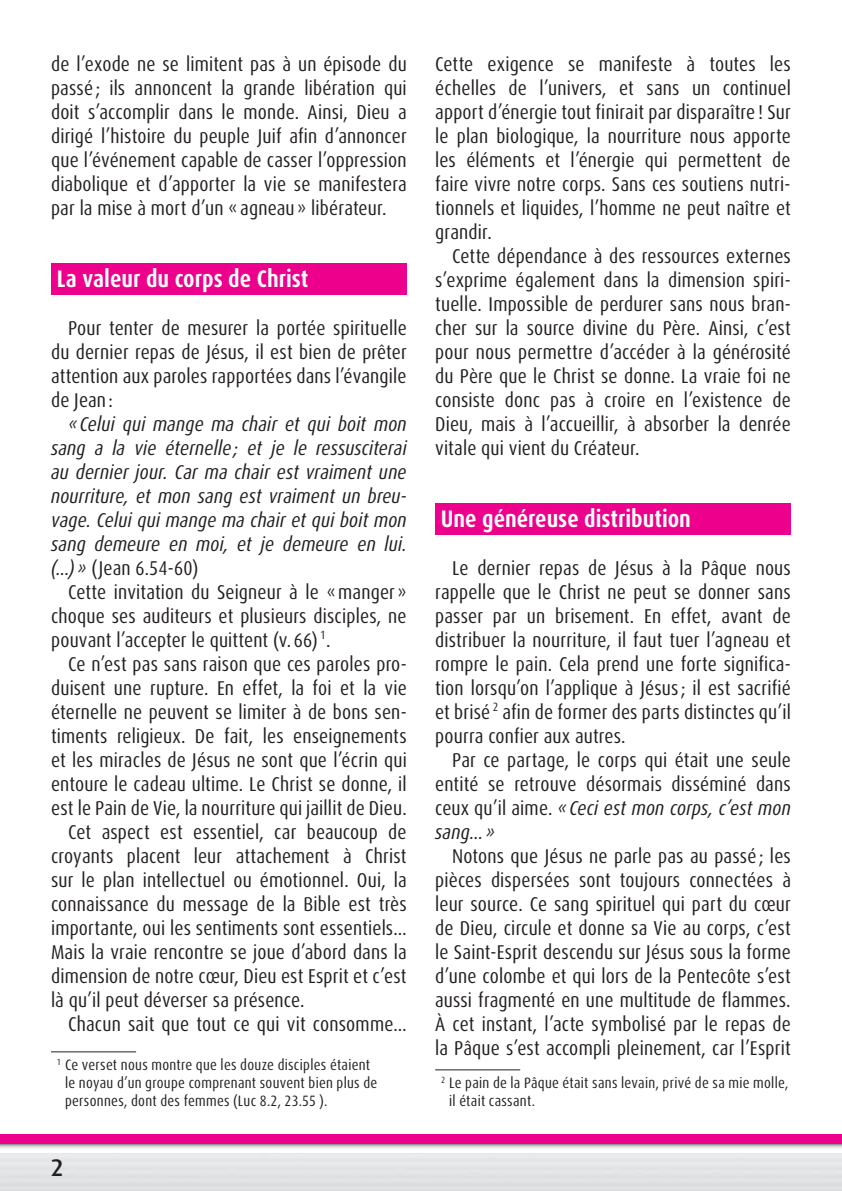
<style>
.page{position:relative;width:842px;height:1191px;background:#fff}
.page>*{position:absolute;margin:0;border:0;box-sizing:border-box;transform-origin:0 0}
.t1{font:700 condensed 24px "Dax OT";color:#fff}
.t2{font:500 24px "Dax OT";color:#231f20}
.t3{font:condensed 20px/24px "Dax OT";letter-spacing:.01em;color:#231f20;text-align:justify}
.t4{font:italic condensed 20px/24px "Dax OT";letter-spacing:.005em;color:#231f20;text-align:justify}
.t5{font:condensed 15px/18px "Dax OT";letter-spacing:.02em;color:#231f20}
.s1{font-style:normal}
.s2{font-style:italic}
</style>
<div class="page">
<svg style="left:0;top:1143px;width:842px;height:6px"></svg>
<div style="left:0;top:1134px;width:842px;height:9px;background:#ec008c"></div>
<div style="left:435px;top:503px;width:356px;height:32px;background:#ec008c"></div>
<div style="left:51px;top:264px;width:356px;height:31px;background:#ec008c"></div>
<hr style="left:51px;top:1051px;width:85px;height:1px;background:#231f20">
<hr style="left:435px;top:1069px;width:85px;height:1px;background:#231f20">
<p class="t3" style="left:51px;top:54px;width:357px">de l’exode ne se limitent pas à un épisode du passé ; ils annoncent la grande libération qui doit s’accomplir dans le monde. Ainsi, Dieu a dirigé l’histoire du peuple Juif afin d’annoncer que l’événement capable de casser l’oppression diabolique et d’apporter la vie se manifestera par la mise à mort d’un « agneau » libérateur.</p>
<p class="t1" style="left:57px;top:269px;width:253px">La valeur du corps de Christ</p>
<p class="t3" style="left:51px;top:318px;width:357px;text-indent:17px">Pour tenter de mesurer la portée spirituelle du dernier repas de Jésus, il est bien de prêter attention aux paroles rapportées dans l’évangile de Jean :</p>
<p class="t4" style="left:51px;top:414px;width:357px;text-indent:17px">« Celui qui mange ma chair et qui boit mon sang a la vie éternelle ; et je le ressusciterai au dernier jour. Car ma chair est vraiment une nourriture, et mon sang est vraiment un breu&shy;vage. Celui qui mange ma chair et qui boit mon sang demeure en moi, et je demeure en lui. (…) » <span class="s1">(Jean 6.54-60)</span></p>
<p class="t3" style="left:51px;top:582px;width:357px;text-indent:17px">Cette invitation du Seigneur à le « manger » choque ses auditeurs et plusieurs disciples, ne pouvant l’accepter le quittent (v. 66) <sup>1</sup>.</p>
<p class="t3" style="left:68px;top:654px;width:340px">Ce n’est pas sans raison que ces paroles pro-</p>
<p class="t3" style="left:51px;top:678px;width:357px">duisent une rupture. En effet, la foi et la vie</p>
<p class="t3" style="left:51px;top:702px;width:357px">éternelle ne peuvent se limiter à de bons sen-</p>
<p class="t3" style="left:51px;top:726px;width:357px">timents religieux. De fait, les enseignements</p>
<p class="t3" style="left:51px;top:750px;width:357px">et les miracles de Jésus ne sont que l’écrin qui</p>
<p class="t3" style="left:51px;top:774px;width:357px">entoure le cadeau ultime. Le Christ se donne, il</p>
<p class="t3" style="left:51px;top:798px;width:357px">est le Pain de Vie, la nourriture qui jaillit de Dieu.</p>
<p class="t3" style="left:68px;top:822px;width:340px">Cet aspect est essentiel, car beaucoup de</p>
<p class="t3" style="left:51px;top:846px;width:357px">croyants placent leur attachement à Christ</p>
<p class="t3" style="left:51px;top:870px;width:357px">sur le plan intellectuel ou émotionnel. Oui, la</p>
<p class="t3" style="left:51px;top:894px;width:357px">connaissance du message de la Bible est très</p>
<p class="t3" style="left:51px;top:918px;width:357px">importante, oui les sentiments sont essentiels…</p>
<p class="t3" style="left:51px;top:942px;width:357px">Mais la vraie rencontre se joue d’abord dans la</p>
<p class="t3" style="left:51px;top:966px;width:357px">dimension de notre cœur, Dieu est Esprit et c’est</p>
<p class="t3" style="left:51px;top:990px;width:255px">là qu’il peut déverser sa présence.</p>
<p class="t3" style="left:68px;top:1014px;width:340px">Chacun sait que tout ce qui vit consomme…</p>
<p class="t5" style="left:65px;top:1057px;width:314px;text-indent:-8px"><sup>1</sup> Ce verset nous montre que les douze disciples étaient le noyau d’un groupe comprenant souvent bien plus de personnes, dont des femmes (Luc 8.2, 23.55 ).</p>
<p class="t2" style="left:51px;top:1156px;width:14px">2</p>
<p class="t3" style="left:435px;top:54px;width:357px">Cette exigence se manifeste à toutes les échelles de l’univers, et sans un continuel apport d’énergie tout finirait par disparaître ! Sur le plan biologique, la nourriture nous apporte les éléments et l’énergie qui permettent de faire vivre notre corps. Sans ces soutiens nutri&shy;tionnels et liquides, l’homme ne peut naître et grandir.</p>
<p class="t3" style="left:435px;top:246px;width:357px;text-indent:17px">Cette dépendance à des ressources externes s’exprime également dans la dimension spiri&shy;tuelle. Impossible de perdurer sans nous bran&shy;cher sur la source divine du Père. Ainsi, c’est pour nous permettre d’accéder à la générosité du Père que le Christ se donne. La vraie foi ne consiste donc pas à croire en l’existence de Dieu, mais à l’accueillir, à absorber la denrée vitale qui vient du Créateur.</p>
<p class="t1" style="left:441px;top:509px;width:252px">Une généreuse distribution</p>
<p class="t3" style="left:435px;top:558px;width:357px;text-indent:17px">Le dernier repas de Jésus à la Pâque nous rappelle que le Christ ne peut se donner sans passer par un brisement. En effet, avant de distribuer la nourriture, il faut tuer l’agneau et rompre le pain. Cela prend une forte significa&shy;tion lorsqu’on l’applique à Jésus ; il est sacrifié et brisé <sup>2</sup> afin de former des parts distinctes qu’il pourra confier aux autres.</p>
<p class="t3" style="left:435px;top:750px;width:357px;text-indent:17px">Par ce partage, le corps qui était une seule entité se retrouve désormais disséminé dans ceux qu’il aime. <span class="s2">« Ceci est mon corps, c’est mon sang… »</span></p>
<p class="t3" style="left:435px;top:846px;width:357px;text-indent:17px">Notons que Jésus ne parle pas au passé ; les pièces dispersées sont toujours connectées à leur source. Ce sang spirituel qui part du cœur de Dieu, circule et donne sa Vie au corps, c’est le Saint-Esprit descendu sur Jésus sous la forme d’une colombe et qui lors de la Pentecôte s’est aussi fragmenté en une multitude de flammes.<br>À cet instant, l’acte symbolisé par le repas de la Pâque s’est accompli pleinement, car l’Esprit</p>
<p class="t5" style="left:449px;top:1075px;width:341px;text-indent:-8px"><sup>2</sup> Le pain de la Pâque était sans levain, privé de sa mie molle, il était cassant.</p>
</div>
